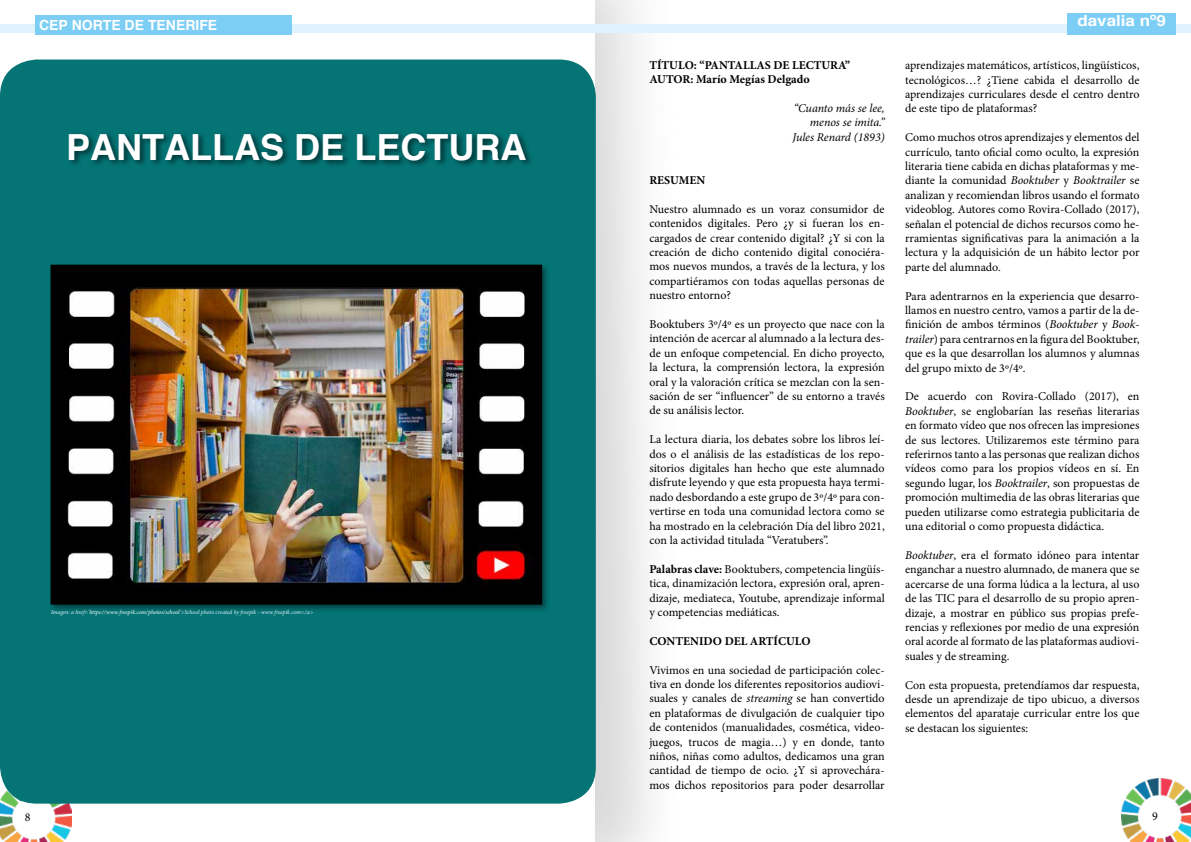
<style>
.page{position:relative;width:1191px;height:842px;background:#fff}
.page>*{position:absolute;margin:0;border:0;box-sizing:border-box;transform-origin:0 0}
.t1{font:700 36px "Helvetica";color:#fff}
.t2{font:700 15.3px "Helvetica";color:#fff;scale:1.11 1}
.t3{font:700 14px "Helvetica";color:#fff}
.t4{font:12px/14.4px "Minion Pro";color:#000;text-align:justify}
.t5{font:700 12px/14.4px "Minion Pro";color:#000}
.t6{font:italic 12px/14.4px "Minion Pro";letter-spacing:-.005em;color:#000;text-align:right}
.t7{font:italic 6px "Minion Pro";letter-spacing:-.005em;color:#dff2fd}
.s1{color:#fff}
.s2{font-weight:700}
.s3{font-style:italic}
</style>
<div class="page">
<img style="left:0;top:780px;width:71px;height:62px">
<img style="left:1121px;top:778px;width:70px;height:64px">
<div style="left:0;top:24px;width:1191px;height:8px;background:#dff2fd"></div>
<div style="left:1067px;top:13px;width:109px;height:21px;background:#7ccef5"></div>
<div style="left:35px;top:15px;width:257px;height:19px;background:#7ccef5"></div>
<div style="left:0;top:60px;width:596px;height:744px;background:#057475;border-radius:37px"></div>
<div style="left:67px;top:130px;width:466px;height:39px;background:#000;opacity:.55"></div>
<div style="left:48px;top:263px;width:502px;height:349px;background:#000;opacity:.45"></div>
<img style="left:53px;top:267px;width:487px;height:335px">
<p class="t3" style="left:39px;top:16px;width:180px">CEP NORTE DE TENERIFE</p>
<h1 class="t1" style="left:66px;top:124px;width:461px">PANTALLAS DE LECTURA</h1>
<p class="t7" style="left:51px;top:607px;width:264px">Imagen: a href='<span class="s1">https://www.freepik.com/photos/school</span>'&gt;School photo created by freepik - www.freepik.com&lt;/a&gt;</p>
<p class="t5" style="left:649px;top:58px;width:202px">TÍTULO: “PANTALLAS DE LECTURA”<br>AUTOR: Marío Megías Delgado</p>
<p class="t6" style="left:792px;top:101px;width:94px">“Cuanto más se lee, menos se imita.”<br>Jules Renard (1893)</p>
<p class="t5" style="left:649px;top:173px;width:57px">RESUMEN</p>
<p class="t4" style="left:649px;top:202px;width:237px">Nuestro alumnado es un voraz consumidor de contenidos digitales. Pero ¿y si fueran los en&shy;cargados de crear contenido digital? ¿Y si con la creación de dicho contenido digital conociéra&shy;mos nuevos mundos, a través de la lectura, y los compartiéramos con todas aquellas personas de nuestro entorno?</p>
<p class="t4" style="left:649px;top:317px;width:237px">Booktubers 3º/4º es un proyecto que nace con la intención de acercar al alumnado a la lectura des&shy;de un enfoque competencial. En dicho proyecto, la lectura, la comprensión lectora, la expresión oral y la valoración crítica se mezclan con la sen&shy;sación de ser “influencer” de su entorno a través de su análisis lector.</p>
<p class="t4" style="left:649px;top:432px;width:237px">La lectura diaria, los debates sobre los libros leí&shy;dos o el análisis de las estadísticas de los repo&shy;sitorios digitales han hecho que este alumnado disfrute leyendo y que esta propuesta haya termi&shy;nado desbordando a este grupo de 3º/4º para con&shy;vertirse en toda una comunidad lectora como se ha mostrado en la celebración Día del libro 2021, con la actividad titulada “Veratubers”.</p>
<p class="t4" style="left:649px;top:562px;width:237px"><span class="s2">Palabras clave:</span> Booktubers, competencia lingüís&shy;tica, dinamización lectora, expresión oral, apren&shy;dizaje, mediateca, Youtube, aprendizaje informal y competencias mediáticas.</p>
<p class="t5" style="left:649px;top:634px;width:163px">CONTENIDO DEL ARTÍCULO</p>
<p class="t4" style="left:649px;top:663px;width:237px">Vivimos en una sociedad de participación colec&shy;tiva en donde los diferentes repositorios audiovi&shy;suales y canales de <span class="s3">streaming</span> se han convertido en plataformas de divulgación de cualquier tipo de contenidos (manualidades, cosmética, video&shy;juegos, trucos de magia…) y en donde, tanto niños, niñas como adultos, dedicamos una gran cantidad de tiempo de ocio. ¿Y si aprovechára&shy;mos dichos repositorios para poder desarrollar</p>
<p class="t2" style="left:1077px;top:11px;width:81px">davalia nº9</p>
<p class="t4" style="left:905px;top:58px;width:236px">aprendizajes matemáticos, artísticos, lingüísticos, tecnológicos…? ¿Tiene cabida el desarrollo de aprendizajes curriculares desde el centro dentro de este tipo de plataformas?</p>
<p class="t4" style="left:905px;top:130px;width:236px">Como muchos otros aprendizajes y elementos del currículo, tanto oficial como oculto, la expresión literaria tiene cabida en dichas plataformas y me&shy;diante la comunidad <span class="s3">Booktuber</span> y <span class="s3">Booktrailer</span> se analizan y recomiendan libros usando el formato videoblog. Autores como Rovira-Collado (2017), señalan el potencial de dichos recursos como he&shy;rramientas significativas para la animación a la lectura y la adquisición de un hábito lector por parte del alumnado.</p>
<p class="t4" style="left:905px;top:289px;width:236px">Para adentrarnos en la experiencia que desarro&shy;llamos en nuestro centro, vamos a partir de la de&shy;finición de ambos términos (<span class="s3">Booktuber</span> y <span class="s3">Book&shy;trailer</span>) para centrarnos en la figura del Booktuber, que es la que desarrollan los alumnos y alumnas del grupo mixto de 3º/4º.</p>
<p class="t4" style="left:905px;top:389px;width:236px">De acuerdo con Rovira-Collado (2017), en <span class="s3">Booktuber</span>, se englobarían las reseñas literarias en formato vídeo que nos ofrecen las impresiones de sus lectores. Utilizaremos este término para referirnos tanto a las personas que realizan dichos vídeos como para los propios vídeos en sí. En segundo lugar, los <span class="s3">Booktrailer</span>, son propuestas de promoción multimedia de las obras literarias que pueden utilizarse como estrategia publicitaria de una editorial o como propuesta didáctica.</p>
<p class="t4" style="left:905px;top:548px;width:236px"><span class="s3">Booktuber</span>, era el formato idóneo para intentar enganchar a nuestro alumnado, de manera que se acercarse de una forma lúdica a la lectura, al uso de las TIC para el desarrollo de su propio apren&shy;dizaje, a mostrar en público sus propias prefe&shy;rencias y reflexiones por medio de una expresión oral acorde al formato de las plataformas audiovi&shy;suales y de streaming.</p>
<p class="t4" style="left:905px;top:677px;width:236px">Con esta propuesta, pretendíamos dar respuesta, desde un aprendizaje de tipo ubicuo, a diversos elementos del aparataje curricular entre los que se destacan los siguientes:</p>
<p class="t4" style="left:25px;top:810px;width:7px">8</p>
<p class="t4" style="left:1152px;top:809px;width:7px">9</p>
</div>
